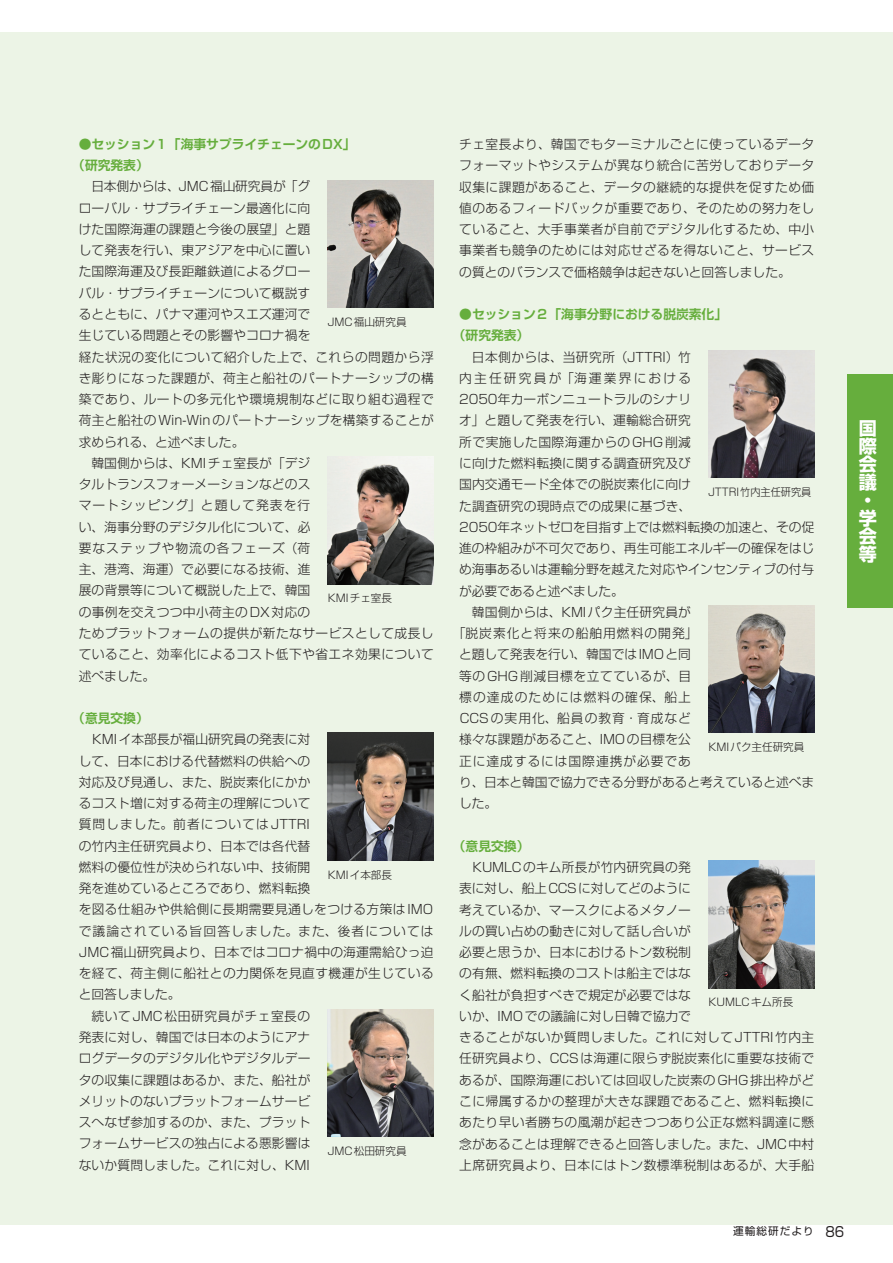
<style>
.page{position:relative;width:893px;height:1263px;background:#fff}
.page>*{position:absolute;margin:0;border:0;box-sizing:border-box;transform-origin:0 0}
.t1{font:700 18px/18px "Shin Go Pr 6 N";color:#fff}
.t2{font:300 12.75px/21.3px "Shin Go Pr 6 N";letter-spacing:.01em;color:#231f20;text-align:justify}
.t3{font:300 12.75px "Shin Go Pr 6 N";letter-spacing:.035em;color:#231f20}
.t4{font:300 12.75px "Shin Go Pr 6 N";letter-spacing:.085em;color:#231f20}
.t5{font:700 12.75px/21.3px "Shin Go Pr 6 N De";color:#66ae3d}
.t6{font:300 12.75px "Shin Go Pr 6 N";letter-spacing:.03em;color:#231f20}
.t7{font:300 12.75px "Shin Go Pr 6 N";letter-spacing:.045em;color:#231f20}
.t8{font:300 12.75px "Shin Go Pr 6 N";letter-spacing:.075em;color:#231f20}
.t9{font:300 12.75px "Shin Go Pr 6 N";letter-spacing:-.015em;color:#231f20}
.t10{font:300 12.75px "Shin Go Pr 6 N";letter-spacing:.08em;color:#231f20}
.t11{font:300 12.75px "Shin Go Pr 6 N";letter-spacing:.17em;color:#231f20}
.t12{font:300 12.75px "Shin Go Pr 6 N";letter-spacing:-.01em;color:#231f20}
.t13{font:300 10.65px "Shin Go Pr 6 N";letter-spacing:-.005em;color:#231f20}
.t14{font:300 10.65px "Shin Go Pr 6 N";letter-spacing:-.005em;color:#231f20;scale:.96 1}
.t15{font:10.65px "Shin Go Pr 6 N";letter-spacing:.1em;color:#231f20}
.s1{font-size:13.8px}
</style>
<div class="page">
<div style="left:0;top:32px;width:893px;height:1192px;background:#ecf4e6"></div>
<img style="left:327px;top:180px;width:107px;height:128px">
<img style="left:327px;top:456px;width:107px;height:128px">
<img style="left:327px;top:733px;width:107px;height:127px">
<img style="left:327px;top:1009px;width:107px;height:128px">
<img style="left:708px;top:350px;width:106px;height:128px">
<img style="left:708px;top:605px;width:106px;height:128px">
<img style="left:708px;top:860px;width:106px;height:128px">
<div style="left:847px;top:374px;width:46px;height:234px;background:#66ae3d"></div>
<p class="t5" style="left:72px;top:133px;width:285px;text-indent:6px">●セッション１「海事サプライチェーンのDX」（研究発表）</p>
<p class="t9" style="left:91px;top:176px;width:220px">日本側からは、JMC福山研究員が「グ</p>
<p class="t2" style="left:79px;top:196px;width:233px">ローバル・サプライチェーン最適化に向</p>
<p class="t2" style="left:79px;top:217px;width:233px">けた国際海運の課題と今後の展望」と題</p>
<p class="t2" style="left:79px;top:239px;width:233px">して発表を行い、東アジアを中心に置い</p>
<p class="t2" style="left:79px;top:260px;width:233px">た国際海運及び長距離鉄道によるグロー</p>
<p class="t2" style="left:79px;top:281px;width:233px">バル・サプライチェーンについて概説す</p>
<p class="t2" style="left:79px;top:302px;width:233px">るとともに、パナマ運河やスエズ運河で</p>
<p class="t2" style="left:79px;top:324px;width:233px">生じている問題とその影響やコロナ禍を</p>
<p class="t3" style="left:79px;top:346px;width:357px">経た状況の変化について紹介した上で、これらの問題から浮</p>
<p class="t3" style="left:79px;top:367px;width:357px">き彫りになった課題が、荷主と船社のパートナーシップの構</p>
<p class="t3" style="left:79px;top:389px;width:357px">築であり、ルートの多元化や環境規制などに取り組む過程で</p>
<p class="t2" style="left:79px;top:409px;width:357px">荷主と船社のWin-Winのパートナーシップを構築することが</p>
<p class="t2" style="left:79px;top:430px;width:167px">求められる、と述べました。</p>
<p class="t2" style="left:91px;top:451px;width:220px">韓国側からは、KMIチェ室長が「デジ</p>
<p class="t2" style="left:79px;top:472px;width:233px">タルトランスフォーメーションなどのス</p>
<p class="t4" style="left:79px;top:495px;width:233px">マートシッピング」と題して発表を行</p>
<p class="t2" style="left:79px;top:515px;width:233px">い、海事分野のデジタル化について、必</p>
<p class="t4" style="left:79px;top:538px;width:233px">要なステップや物流の各フェーズ（荷</p>
<p class="t2" style="left:79px;top:557px;width:233px">主、港湾、海運）で必要になる技術、進</p>
<p class="t2" style="left:79px;top:579px;width:233px">展の背景等について概説した上で、韓国</p>
<p class="t2" style="left:79px;top:600px;width:233px">の事例を交えつつ中小荷主のDX対応の</p>
<p class="t6" style="left:79px;top:623px;width:357px">ためプラットフォームの提供が新たなサービスとして成長し</p>
<p class="t3" style="left:79px;top:644px;width:357px">ていること、効率化によるコスト低下や省エネ効果について</p>
<p class="t2" style="left:79px;top:664px;width:78px">述べました。</p>
<p class="t5" style="left:72px;top:707px;width:78px">（意見交換）</p>
<p class="t2" style="left:92px;top:728px;width:220px">KMIイ本部長が福山研究員の発表に対</p>
<p class="t2" style="left:79px;top:749px;width:233px">して、日本における代替燃料の供給への</p>
<p class="t2" style="left:79px;top:770px;width:233px">対応及び見通し、また、脱炭素化にかか</p>
<p class="t2" style="left:79px;top:791px;width:233px">るコスト増に対する荷主の理解について</p>
<p class="t4" style="left:79px;top:814px;width:233px">質問しました。前者についてはJTTRI</p>
<p class="t2" style="left:79px;top:834px;width:233px">の竹内主任研究員より、日本では各代替</p>
<p class="t2" style="left:79px;top:855px;width:233px">燃料の優位性が決められない中、技術開</p>
<p class="t2" style="left:79px;top:876px;width:233px">発を進めているところであり、燃料転換</p>
<p class="t2" style="left:79px;top:898px;width:356px">を図る仕組みや供給側に長期需要見通しをつける方策はIMO</p>
<p class="t4" style="left:79px;top:920px;width:356px">で議論されている旨回答しました。また、後者については</p>
<p class="t2" style="left:79px;top:940px;width:356px">JMC福山研究員より、日本ではコロナ禍中の海運需給ひっ迫</p>
<p class="t3" style="left:79px;top:963px;width:357px">を経て、荷主側に船社との力関係を見直す機運が生じている</p>
<p class="t2" style="left:79px;top:983px;width:104px">と回答しました。</p>
<p class="t7" style="left:91px;top:1005px;width:220px">続いてJMC松田研究員がチェ室長の</p>
<p class="t2" style="left:79px;top:1025px;width:233px">発表に対し、韓国では日本のようにアナ</p>
<p class="t2" style="left:79px;top:1047px;width:233px">ログデータのデジタル化やデジタルデー</p>
<p class="t2" style="left:79px;top:1068px;width:233px">タの収集に課題はあるか、また、船社が</p>
<p class="t2" style="left:79px;top:1089px;width:233px">メリットのないプラットフォームサービ</p>
<p class="t2" style="left:79px;top:1110px;width:233px">スへなぜ参加するのか、また、プラット</p>
<p class="t2" style="left:79px;top:1132px;width:233px">フォームサービスの独占による悪影響は</p>
<p class="t2" style="left:79px;top:1153px;width:233px">ないか質問しました。これに対し、KMI</p>
<p class="t13" style="left:328px;top:313px;width:80px">JMC福山研究員</p>
<p class="t13" style="left:328px;top:589px;width:66px">KMIチェ室長</p>
<p class="t13" style="left:328px;top:866px;width:66px">KMIイ本部長</p>
<p class="t13" style="left:328px;top:1142px;width:80px">JMC松田研究員</p>
<p class="t2" style="left:459px;top:132px;width:357px">チェ室長より、韓国でもターミナルごとに使っているデータフォーマットやシステムが異なり統合に苦労しておりデータ収集に課題があること、データの継続的な提供を促すため価値のあるフィードバックが重要であり、そのための努力をしていること、大手事業者が自前でデジタル化するため、中小事業者も競争のためには対応せざるを得ないこと、サービスの質とのバランスで価格競争は起きないと回答しました。</p>
<p class="t5" style="left:453px;top:303px;width:276px;text-indent:6px">●セッション２「海事分野における脱炭素化」（研究発表）</p>
<p class="t6" style="left:472px;top:346px;width:221px">日本側からは、当研究所（JTTRI）竹</p>
<p class="t11" style="left:459px;top:368px;width:233px">内主任研究員が「海運業界における</p>
<p class="t2" style="left:459px;top:388px;width:233px">2050年カーボンニュートラルのシナリ</p>
<p class="t2" style="left:459px;top:409px;width:233px">オ」と題して発表を行い、運輸総合研究</p>
<p class="t3" style="left:459px;top:431px;width:233px">所で実施した国際海運からのGHG削減</p>
<p class="t2" style="left:459px;top:451px;width:233px">に向けた燃料転換に関する調査研究及び</p>
<p class="t2" style="left:459px;top:473px;width:233px">国内交通モード全体での脱炭素化に向け</p>
<p class="t2" style="left:459px;top:494px;width:233px">た調査研究の現時点での成果に基づき、</p>
<p class="t2" style="left:459px;top:515px;width:357px">2050年ネットゼロを目指す上では燃料転換の加速と、その促</p>
<p class="t2" style="left:459px;top:536px;width:357px">進の枠組みが不可欠であり、再生可能エネルギーの確保をはじ</p>
<p class="t2" style="left:459px;top:558px;width:357px">め海事あるいは運輸分野を越えた対応やインセンティブの付与</p>
<p class="t12" style="left:459px;top:580px;width:166px">が必要であると述べました。</p>
<p class="t2" style="left:472px;top:600px;width:221px">韓国側からは、KMIパク主任研究員が</p>
<p class="t10" style="left:453px;top:623px;width:246px">「脱炭素化と将来の船舶用燃料の開発」</p>
<p class="t2" style="left:459px;top:643px;width:233px">と題して発表を行い、韓国ではIMOと同</p>
<p class="t7" style="left:459px;top:665px;width:233px">等のGHG削減目標を立てているが、目</p>
<p class="t4" style="left:459px;top:687px;width:233px">標の達成のためには燃料の確保、船上</p>
<p class="t8" style="left:460px;top:708px;width:233px">CCSの実用化、船員の教育・育成など</p>
<p class="t2" style="left:459px;top:728px;width:233px">様々な課題があること、IMOの目標を公</p>
<p class="t8" style="left:459px;top:750px;width:233px">正に達成するには国際連携が必要であ</p>
<p class="t2" style="left:459px;top:770px;width:357px">り、日本と韓国で協力できる分野があると考えていると述べま</p>
<p class="t2" style="left:459px;top:792px;width:40px">した。</p>
<p class="t5" style="left:453px;top:835px;width:78px">（意見交換）</p>
<p class="t2" style="left:459px;top:855px;width:357px;text-align:left;text-indent:13px">KUMLCのキム所長が竹内研究員の発<br>表に対し、船上CCSに対してどのように<br>考えているか、マースクによるメタノー<br>ルの買い占めの動きに対して話し合いが<br>必要と思うか、日本におけるトン数税制<br>の有無、燃料転換のコストは船主ではな<br>く船社が負担すべきで規定が必要ではな<br>いか、IMOでの議論に対し日韓で協力で<br>きることがないか質問しました。これに対してJTTRI竹内主任研究員より、CCSは海運に限らず脱炭素化に重要な技術であるが、国際海運においては回収した炭素のGHG排出枠がどこに帰属するかの整理が大きな課題であること、燃料転換にあたり早い者勝ちの風潮が起きつつあり公正な燃料調達に懸念があることは理解できると回答しました。また、JMC中村上席研究員より、日本にはトン数標準税制はあるが、大手船</p>
<p class="t14" style="left:708px;top:483px;width:109px">JTTRI竹内主任研究員</p>
<p class="t13" style="left:708px;top:738px;width:98px">KMIパク主任研究員</p>
<p class="t13" style="left:708px;top:993px;width:86px">KUMLCキム所長</p>
<h1 class="t1" style="left:859px;top:419px;width:19px">国際会議・学会等</h1>
<p class="t15" style="left:733px;top:1222px;width:113px">運輸総研だより <span class="s1">86</span></p>
</div>
